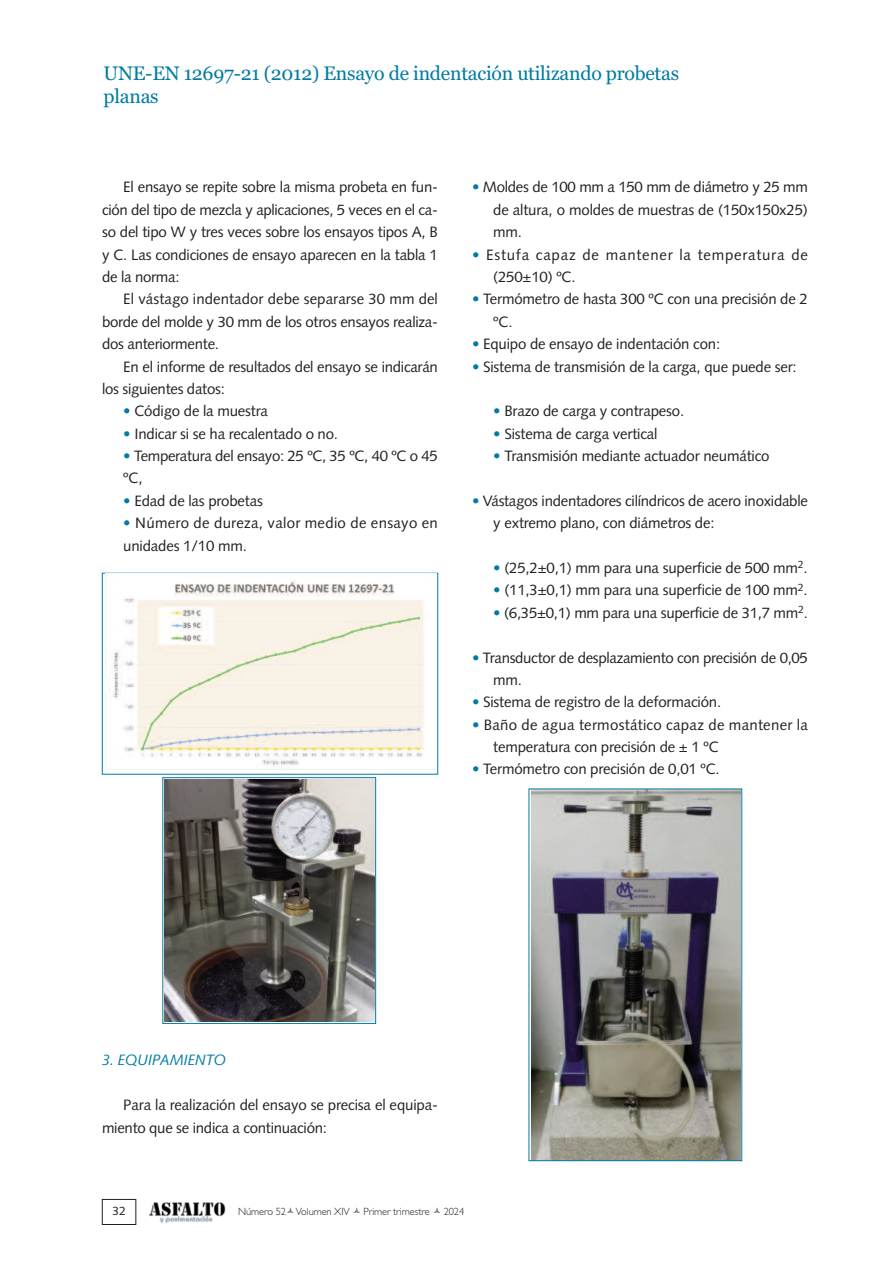
<style>
.page{position:relative;width:893px;height:1263px;background:#fff}
.page>*{position:absolute;margin:0;border:0;box-sizing:border-box;transform-origin:0 0}
.t1{font:19.5px/23.4px "Georgia";letter-spacing:-.01em;color:#007ba3}
.t2{font:15px/22.4px "Syntax LT Std";letter-spacing:-.01em;color:#231f20}
.t3{font:15px/22.4px "Syntax LT Std";letter-spacing:.015em;color:#231f20}
.t4{font:15px/22.4px "Syntax LT Std";letter-spacing:.02em;color:#231f20}
.t5{font:15px/22.4px "Syntax LT Std";letter-spacing:.05em;color:#231f20}
.t6{font:italic 15px "Syntax LT Std";letter-spacing:-.01em;color:#007ba3}
.t7{font:12px "Syntax LT Std";color:#231f20}
.t8{font:300 10.5px "Gill Sans";letter-spacing:-.01em;color:#231f20}
.s1{color:#007ba3}
</style>
<div class="page">
<img style="left:149px;top:1202px;width:77px;height:21px">
<div style="left:102px;top:1199px;width:34px;height:26px;border:1px solid #231f20"></div>
<img style="left:105px;top:573px;width:331px;height:196px">
<div style="left:163px;top:777px;width:213px;height:247px;border:1px solid #007ba3"></div>
<img style="left:164px;top:779px;width:210px;height:242px">
<img style="left:532px;top:791px;width:208px;height:368px">
<h1 class="t1" style="left:104px;top:62px;width:577px">UNE-EN 12697-21 (2012) Ensayo de indentación utilizando probetas planas</h1>
<p class="t2" style="left:102px;top:177px;width:337px;text-align:justify;text-indent:21px">El ensayo se repite sobre la misma probeta en fun&shy;ción del tipo de mezcla y aplicaciones, 5 veces en el ca&shy;so del tipo W y tres veces sobre los ensayos tipos A, B y C. Las condiciones de ensayo aparecen en la tabla 1 de la norma:</p>
<p class="t2" style="left:102px;top:289px;width:337px;text-align:justify;text-indent:21px">El vástago indentador debe separarse 30 mm del borde del molde y 30 mm de los otros ensayos realiza&shy;dos anteriormente.</p>
<p class="t2" style="left:102px;top:356px;width:337px;text-indent:21px">En el informe de resultados del ensayo se indicarán los siguientes datos:</p>
<p class="t2" style="left:123px;top:401px;width:146px"><span class="s1">•</span> Código de la muestra</p>
<p class="t2" style="left:123px;top:424px;width:216px"><span class="s1">•</span> Indicar si se ha recalentado o no.</p>
<p class="t2" style="left:123px;top:446px;width:316px"><span class="s1">•</span> Temperatura del ensayo: 25 ºC, 35 ºC, 40 ºC o 45 ºC,</p>
<p class="t2" style="left:123px;top:491px;width:141px"><span class="s1">•</span> Edad de las probetas</p>
<p class="t4" style="left:123px;top:513px;width:316px"><span class="s1">•</span> Número de dureza, valor medio de ensayo en unidades 1/10 mm.</p>
<p class="t2" style="left:493px;top:177px;width:316px;text-align:justify;text-indent:-21px"><span class="s1">•</span> Moldes de 100 mm a 150 mm de diámetro y 25 mm de altura, o moldes de muestras de (150x150x25) mm.</p>
<p class="t5" style="left:493px;top:245px;width:316px;text-indent:-21px"><span class="s1">•</span> Estufa capaz de mantener la temperatura de (250±10) ºC.</p>
<p class="t2" style="left:493px;top:289px;width:316px;text-indent:-21px"><span class="s1">•</span> Termómetro de hasta 300 ºC con una precisión de 2 ºC.</p>
<p class="t2" style="left:472px;top:334px;width:250px"><span class="s1">•</span> Equipo de ensayo de indentación con:</p>
<p class="t2" style="left:472px;top:356px;width:326px"><span class="s1">•</span> Sistema de transmisión de la carga, que puede ser:</p>
<p class="t2" style="left:493px;top:401px;width:193px"><span class="s1">•</span> Brazo de carga y contrapeso.</p>
<p class="t2" style="left:493px;top:424px;width:166px"><span class="s1">•</span> Sistema de carga vertical</p>
<p class="t2" style="left:493px;top:446px;width:278px"><span class="s1">•</span> Transmisión mediante actuador neumático</p>
<p class="t2" style="left:493px;top:491px;width:316px;text-indent:-21px"><span class="s1">•</span> Vástagos indentadores cilíndricos de acero inoxidable y extremo plano, con diámetros de:</p>
<p class="t2" style="left:493px;top:558px;width:316px"><span class="s1">•</span> (25,2±0,1) mm para una superficie de 500 mm<sup>2</sup>.</p>
<p class="t2" style="left:493px;top:580px;width:316px"><span class="s1">•</span> (11,3±0,1) mm para una superficie de 100 mm<sup>2</sup>.</p>
<p class="t2" style="left:493px;top:603px;width:316px"><span class="s1">•</span> (6,35±0,1) mm para una superficie de 31,7 mm<sup>2</sup>.</p>
<p class="t2" style="left:493px;top:647px;width:316px;text-indent:-21px"><span class="s1">•</span> Transductor de desplazamiento con precisión de 0,05 mm.</p>
<p class="t2" style="left:472px;top:692px;width:251px"><span class="s1">•</span> Sistema de registro de la deformación.</p>
<p class="t3" style="left:493px;top:715px;width:316px;text-indent:-21px"><span class="s1">•</span> Baño de agua termostático capaz de mantener la temperatura con precisión de ± 1 ºC</p>
<p class="t2" style="left:472px;top:759px;width:249px"><span class="s1">•</span> Termómetro con precisión de 0,01 ºC.</p>
<p class="t6" style="left:102px;top:1054px;width:126px">3. EQUIPAMIENTO</p>
<p class="t2" style="left:102px;top:1095px;width:337px;text-indent:21px">Para la realización del ensayo se precisa el equipa&shy;miento que se indica a continuación:</p>
<p class="t7" style="left:112px;top:1206px;width:15px">32</p>
<p class="t8" style="left:238px;top:1205px;width:113px">Número 52 Volumen XIV</p>
<p class="t8" style="left:364px;top:1205px;width:68px">Primer trimestre</p>
<p class="t8" style="left:444px;top:1205px;width:22px">2024</p>
</div>
